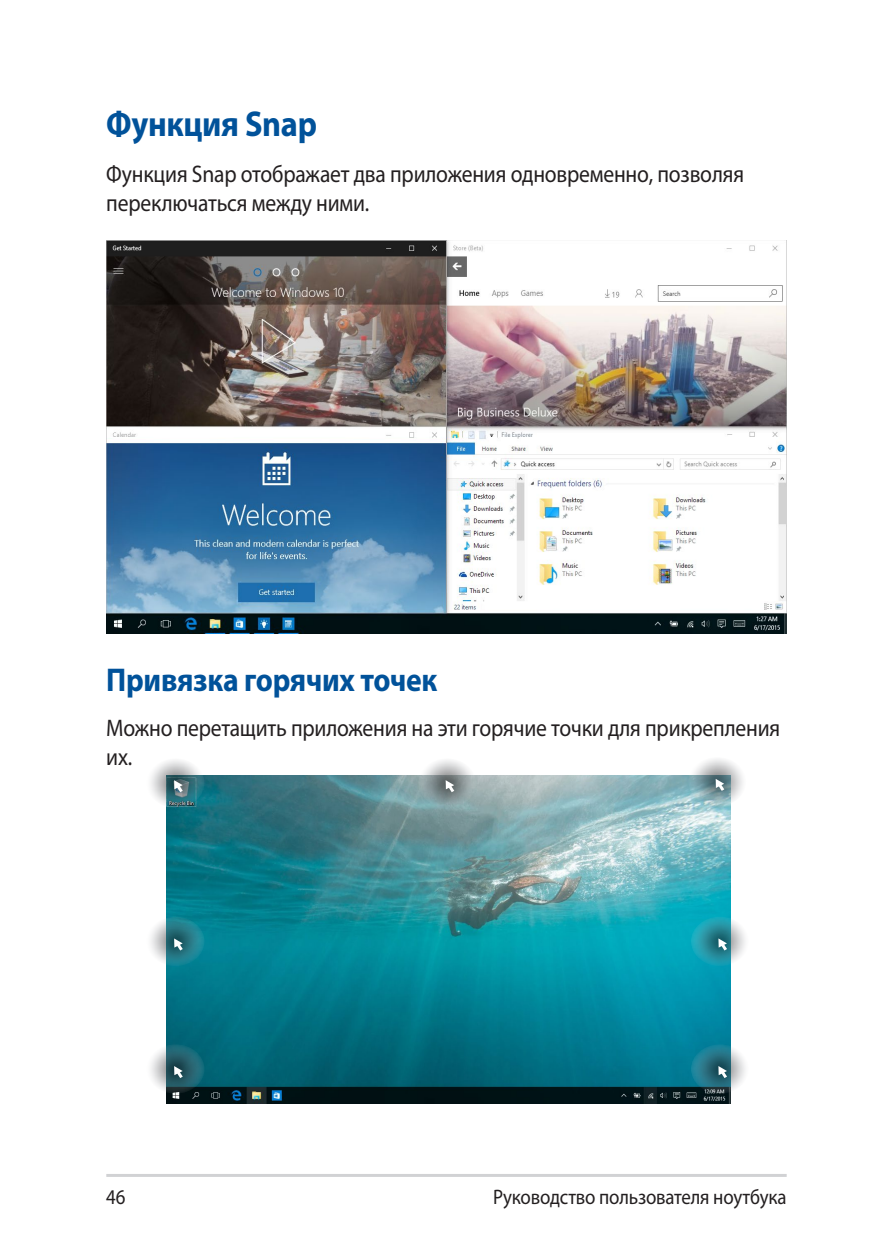
<style>
.page{position:relative;width:893px;height:1259px;background:#fff}
.page>*{position:absolute;margin:0;border:0;box-sizing:border-box;transform-origin:0 0}
.t1{font:700 36px "Myriad Pro";letter-spacing:-.01em;color:#01529a;scale:.9 1}
.t2{font:700 33px "Myriad Pro";letter-spacing:-.01em;color:#01529a;scale:.9 1}
.t3{font:24px/28.8px "Myriad Pro";letter-spacing:-.01em;color:#231f20;scale:.9 1}
.t4{font:21px "Myriad Pro";letter-spacing:-.01em;color:#231f20;scale:.9 1}
</style>
<div class="page">
<hr style="left:106px;top:1174px;width:681px;height:3px;background:#d1d2d4">
<img style="left:106px;top:241px;width:681px;height:392px">
<img style="left:166px;top:775px;width:564px;height:328px">
<svg style="left:147px;top:758px;width:58px;height:50px"></svg>
<svg style="left:174px;top:780px;width:9px;height:12px"></svg>
<svg style="left:418px;top:758px;width:58px;height:50px;background:#a2aeaf"></svg>
<svg style="left:446px;top:780px;width:8px;height:12px"></svg>
<svg style="left:688px;top:757px;width:58px;height:49px"></svg>
<svg style="left:716px;top:779px;width:8px;height:12px"></svg>
<svg style="left:147px;top:916px;width:58px;height:50px;background:#599aa4"></svg>
<svg style="left:174px;top:938px;width:9px;height:12px"></svg>
<svg style="left:691px;top:916px;width:58px;height:50px;background:#56a9b5"></svg>
<svg style="left:718px;top:938px;width:9px;height:12px"></svg>
<svg style="left:147px;top:1044px;width:58px;height:49px;background:#59828b"></svg>
<svg style="left:174px;top:1066px;width:9px;height:12px"></svg>
<svg style="left:691px;top:1044px;width:58px;height:49px;background:#598e9b"></svg>
<svg style="left:718px;top:1066px;width:9px;height:12px"></svg>
<h1 class="t1" style="left:106px;top:101px;width:236px">Функция Snap</h1>
<p class="t3" style="left:106px;top:159px;width:710px">Функция Snap отображает два приложения одновременно, позволяя переключаться между ними.</p>
<h2 class="t2" style="left:106px;top:658px;width:369px">Привязка горячих точек</h2>
<p class="t3" style="left:106px;top:713px;width:750px">Можно перетащить приложения на эти горячие точки для прикрепления их.</p>
<p class="t4" style="left:106px;top:1184px;width:23px">46</p>
<p class="t4" style="left:493px;top:1184px;width:328px">Руководство пользователя ноутбука</p>
</div>
